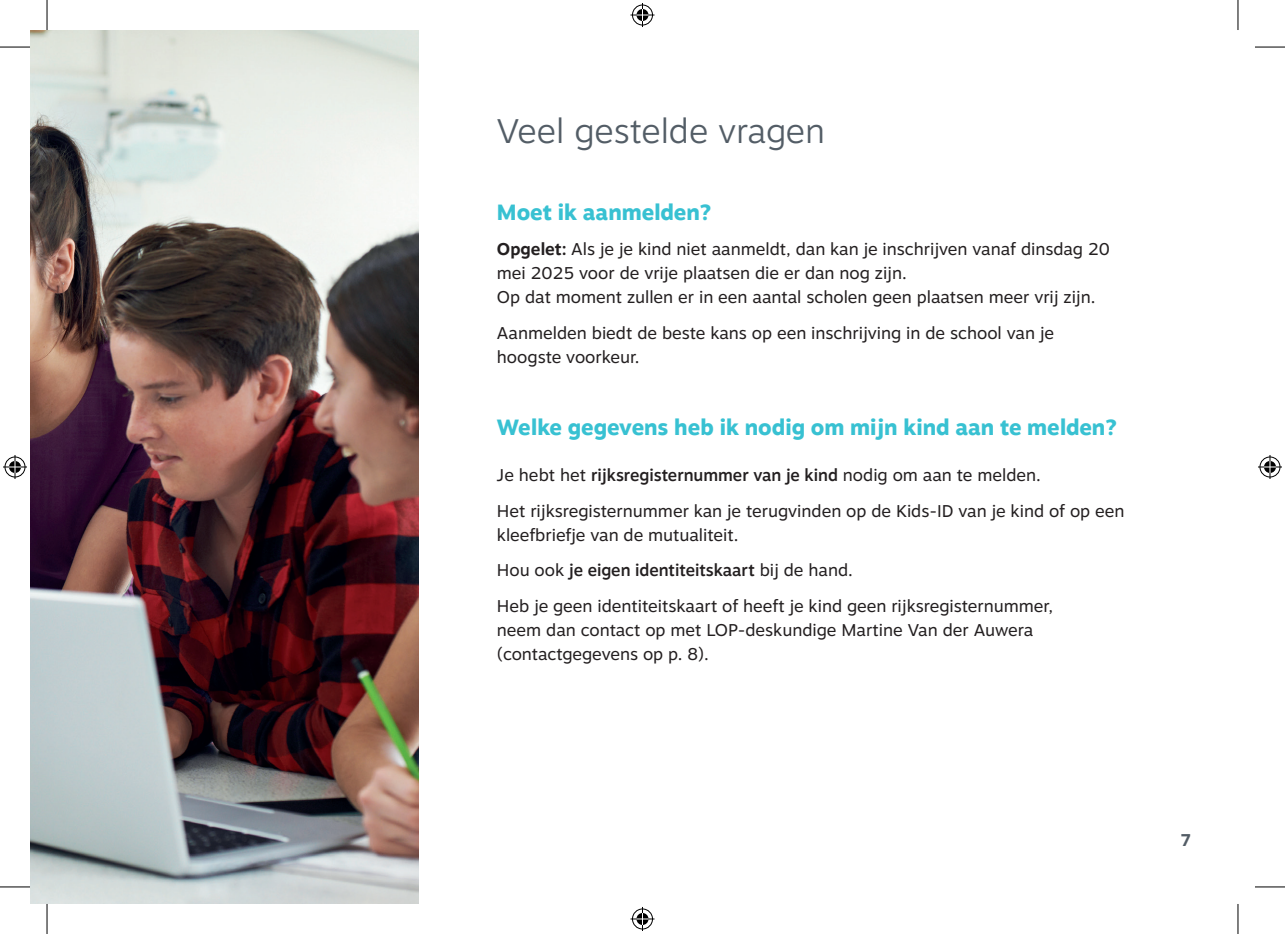
<style>
.page{position:relative;width:1285px;height:934px;background:#fff}
.page>*{position:absolute;margin:0;border:0;box-sizing:border-box;transform-origin:0 0}
.t1{font:300 34px "Motiva Sans";color:#535d66}
.t2{font:800 22px "Motiva Sans";color:#38c1d2}
.t3{font:17px/24px "Motiva Sans";color:#231f20}
.t4{font:700 17px "Motiva Sans";color:#535d66}
.s1{font-weight:700}
.s2{font-weight:500}
</style>
<div class="page">
<img style="left:30px;top:30px;width:388px;height:873px">
<hr style="left:0;top:47px;width:30px;height:1px;background:#000">
<hr style="left:1255px;top:47px;width:30px;height:1px;background:#000">
<hr style="left:0;top:886px;width:30px;height:1px;background:#000">
<hr style="left:1255px;top:886px;width:30px;height:1px;background:#000">
<hr style="left:47px;top:0;width:1px;height:30px;background:#000">
<hr style="left:47px;top:903px;width:1px;height:30px;background:#000">
<hr style="left:1237px;top:0;width:1px;height:30px;background:#000">
<hr style="left:1237px;top:903px;width:1px;height:30px;background:#000">
<svg style="left:630px;top:3px;width:24px;height:24px"></svg>
<svg style="left:630px;top:907px;width:24px;height:23px"></svg>
<svg style="left:3px;top:455px;width:24px;height:24px"></svg>
<svg style="left:1258px;top:455px;width:24px;height:24px"></svg>
<h1 class="t1" style="left:497px;top:106px;width:330px">Veel gestelde vragen</h1>
<p class="t2" style="left:497px;top:196px;width:216px">Moet ik aanmelden?</p>
<p class="t3" style="left:497px;top:237px;width:614px"><span class="s1">Opgelet:</span> Als je je kind niet aanmeldt, dan kan je inschrijven vanaf dinsdag 20 mei 2025 voor de vrije plaatsen die er dan nog zijn.<br>Op dat moment zullen er in een aantal scholen geen plaatsen meer vrij zijn.</p>
<p class="t3" style="left:497px;top:320px;width:558px">Aanmelden biedt de beste kans op een inschrijving in de school van je hoogste voorkeur.</p>
<p class="t2" style="left:497px;top:410px;width:621px">Welke gegevens heb ik nodig om mijn kind aan te melden?</p>
<p class="t3" style="left:497px;top:457px;width:629px;line-height:35.4px">Je hebt het <span class="s2">rijksregisternummer van je kind</span> nodig om aan te melden.<br>Het rijksregisternummer kan je terugvinden op de Kids-ID van je kind of op een</p>
<p class="t3" style="left:497px;top:516px;width:557px;line-height:35.4px">kleefbriefje van de mutualiteit.<br>Hou ook <span class="s2">je eigen identiteitskaart</span> bij de hand.<br>Heb je geen identiteitskaart of heeft je kind geen rijksregisternummer,</p>
<p class="t3" style="left:497px;top:617px;width:538px">neem dan contact op met LOP-deskundige Martine Van der Auwera (contactgegevens op p. 8).</p>
<p class="t4" style="left:1181px;top:827px;width:11px">7</p>
</div>
